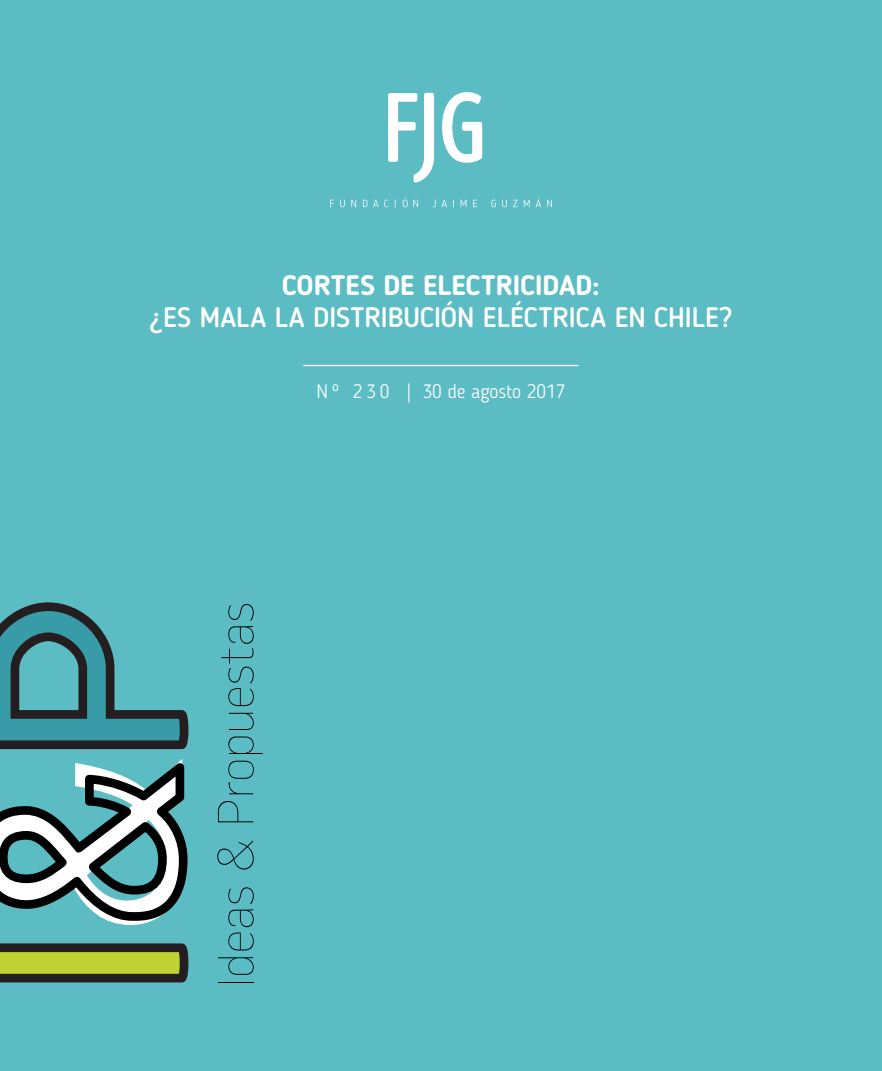
<style>
.page{position:relative;width:882px;height:1071px;background:#5cbcc4}
.page>*{position:absolute;margin:0;border:0;box-sizing:border-box;transform-origin:0 0}
.t1{font:291.03px "Myriad Pro";color:#fff}
.t2{font:500 28px "Blogger Sans";color:#fff}
.t3{font:700 28px "Blogger Sans";color:#fff}
.t4{font:300 19.25px "Blogger Sans";color:#fff}
</style>
<div class="page">
<svg style="left:0;top:943px;width:188px;height:40px"></svg>
<svg style="left:0;top:602px;width:188px;height:147px"></svg>
<hr style="left:218px;top:982px;width:35px;height:1px;background:#000">
<svg style="left:218px;top:957px;width:36px;height:18px"></svg>
<svg style="left:228px;top:887px;width:26px;height:64px"></svg>
<svg style="left:217px;top:840px;width:37px;height:30px"></svg>
<svg style="left:218px;top:801px;width:35px;height:21px"></svg>
<svg style="left:228px;top:761px;width:26px;height:33px"></svg>
<svg style="left:228px;top:737px;width:35px;height:17px"></svg>
<svg style="left:229px;top:713px;width:25px;height:17px"></svg>
<svg style="left:221px;top:604px;width:33px;height:102px"></svg>
<svg style="left:0;top:763px;width:188px;height:158px"></svg>
<hr style="left:303px;top:365px;width:276px;height:1px;background:#fff">
<svg style="left:330px;top:200px;width:4px;height:7px"></svg>
<svg style="left:388px;top:93px;width:46px;height:90px"></svg>
<svg style="left:442px;top:92px;width:40px;height:71px"></svg>
<svg style="left:340px;top:200px;width:5px;height:7px"></svg>
<svg style="left:351px;top:200px;width:5px;height:7px"></svg>
<svg style="left:363px;top:200px;width:4px;height:7px"></svg>
<svg style="left:373px;top:200px;width:5px;height:7px"></svg>
<svg style="left:384px;top:200px;width:4px;height:7px"></svg>
<svg style="left:403px;top:197px;width:15px;height:10px"></svg>
<svg style="left:442px;top:200px;width:5px;height:7px"></svg>
<svg style="left:461px;top:200px;width:6px;height:7px"></svg>
<svg style="left:473px;top:200px;width:4px;height:7px"></svg>
<svg style="left:491px;top:200px;width:5px;height:7px"></svg>
<svg style="left:502px;top:200px;width:5px;height:7px"></svg>
<svg style="left:513px;top:200px;width:4px;height:7px"></svg>
<svg style="left:524px;top:200px;width:6px;height:7px"></svg>
<svg style="left:536px;top:197px;width:5px;height:10px"></svg>
<svg style="left:547px;top:200px;width:5px;height:7px"></svg>
<p class="t3" style="left:282px;top:269px;width:319px">CORTES DE ELECTRICIDAD:</p>
<p class="t2" style="left:150px;top:300px;width:584px">¿ES MALA LA DISTRIBUCIÓN ELÉCTRICA EN CHILE?</p>
<p class="t4" style="left:317px;top:380px;width:250px">N º 2 3 0 | 30 de agosto 2017</p>
<h1 class="t1" style="left:-95px;top:934px;width:178px;rotate:-90deg">&amp;</h1>
</div>
